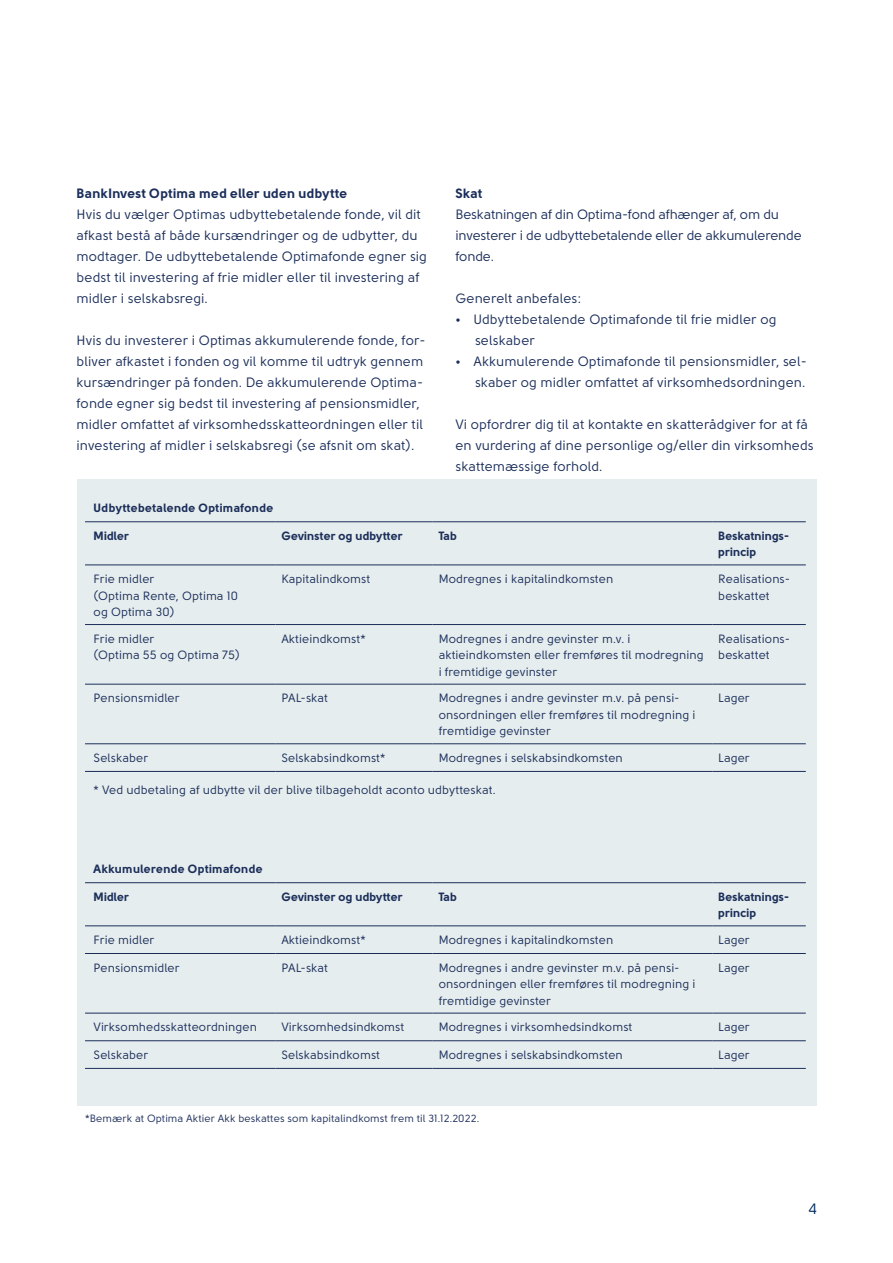
<style>
.page{position:relative;width:893px;height:1263px;background:#fff}
.page>*{position:absolute;margin:0;border:0;box-sizing:border-box;transform-origin:0 0}
.t1{font:15px "Solomon Sans";color:#00295c}
.t2{font:13.5px/21px "Solomon Sans";color:#1b2e5a}
.t3{font:13.5px/21px "Solomon Sans";letter-spacing:-.02em;color:#1b2e5a}
.t4{font:700 13.5px "Solomon Sans";letter-spacing:.015em;color:#1b2e5a}
.t5{font:12px/16.5px "Solomon Sans";color:#1b2e5a}
.t6{font:700 12px/16.5px "Solomon Sans";color:#1b2e5a}
.t7{font:10.5px "Solomon Sans";color:#1b2e5a}
</style>
<div class="page">
<div style="left:77px;top:479px;width:739px;height:627px;background:#e6edee"></div>
<hr style="left:85px;top:521px;width:190px;height:1px;background:#1b2e5a">
<hr style="left:275px;top:521px;width:158px;height:1px;background:#1b2e5a">
<hr style="left:433px;top:521px;width:279px;height:1px;background:#1b2e5a">
<hr style="left:712px;top:521px;width:94px;height:1px;background:#1b2e5a">
<hr style="left:85px;top:565px;width:190px;height:1px;background:#1b2e5a">
<hr style="left:275px;top:565px;width:158px;height:1px;background:#1b2e5a">
<hr style="left:433px;top:565px;width:279px;height:1px;background:#1b2e5a">
<hr style="left:712px;top:565px;width:94px;height:1px;background:#1b2e5a">
<hr style="left:85px;top:624px;width:190px;height:1px;background:#1b2e5a">
<hr style="left:275px;top:624px;width:158px;height:1px;background:#1b2e5a">
<hr style="left:433px;top:624px;width:279px;height:1px;background:#1b2e5a">
<hr style="left:712px;top:624px;width:94px;height:1px;background:#1b2e5a">
<hr style="left:85px;top:684px;width:190px;height:1px;background:#1b2e5a">
<hr style="left:275px;top:684px;width:158px;height:1px;background:#1b2e5a">
<hr style="left:433px;top:684px;width:279px;height:1px;background:#1b2e5a">
<hr style="left:712px;top:684px;width:94px;height:1px;background:#1b2e5a">
<hr style="left:85px;top:743px;width:190px;height:1px;background:#1b2e5a">
<hr style="left:275px;top:743px;width:158px;height:1px;background:#1b2e5a">
<hr style="left:433px;top:743px;width:279px;height:1px;background:#1b2e5a">
<hr style="left:712px;top:743px;width:94px;height:1px;background:#1b2e5a">
<hr style="left:85px;top:771px;width:190px;height:1px;background:#1b2e5a">
<hr style="left:275px;top:771px;width:158px;height:1px;background:#1b2e5a">
<hr style="left:433px;top:771px;width:279px;height:1px;background:#1b2e5a">
<hr style="left:712px;top:771px;width:94px;height:1px;background:#1b2e5a">
<hr style="left:85px;top:882px;width:190px;height:1px;background:#1b2e5a">
<hr style="left:275px;top:882px;width:158px;height:1px;background:#1b2e5a">
<hr style="left:433px;top:882px;width:279px;height:1px;background:#1b2e5a">
<hr style="left:712px;top:882px;width:94px;height:1px;background:#1b2e5a">
<hr style="left:85px;top:925px;width:190px;height:1px;background:#1b2e5a">
<hr style="left:275px;top:925px;width:158px;height:1px;background:#1b2e5a">
<hr style="left:433px;top:925px;width:279px;height:1px;background:#1b2e5a">
<hr style="left:712px;top:925px;width:94px;height:1px;background:#1b2e5a">
<hr style="left:85px;top:953px;width:190px;height:1px;background:#1b2e5a">
<hr style="left:275px;top:953px;width:158px;height:1px;background:#1b2e5a">
<hr style="left:433px;top:953px;width:279px;height:1px;background:#1b2e5a">
<hr style="left:712px;top:953px;width:94px;height:1px;background:#1b2e5a">
<hr style="left:85px;top:1013px;width:190px;height:1px;background:#1b2e5a">
<hr style="left:275px;top:1013px;width:158px;height:1px;background:#1b2e5a">
<hr style="left:433px;top:1013px;width:279px;height:1px;background:#1b2e5a">
<hr style="left:712px;top:1013px;width:94px;height:1px;background:#1b2e5a">
<hr style="left:85px;top:1040px;width:190px;height:1px;background:#1b2e5a">
<hr style="left:275px;top:1040px;width:158px;height:1px;background:#1b2e5a">
<hr style="left:433px;top:1040px;width:279px;height:1px;background:#1b2e5a">
<hr style="left:712px;top:1040px;width:94px;height:1px;background:#1b2e5a">
<hr style="left:85px;top:1068px;width:190px;height:1px;background:#1b2e5a">
<hr style="left:275px;top:1068px;width:158px;height:1px;background:#1b2e5a">
<hr style="left:433px;top:1068px;width:279px;height:1px;background:#1b2e5a">
<hr style="left:712px;top:1068px;width:94px;height:1px;background:#1b2e5a">
<p class="t4" style="left:77px;top:185px;width:272px">BankInvest Optima med eller uden udbytte</p>
<p class="t2" style="left:77px;top:204px;width:352px">Hvis du vælger Optimas udbyttebetalende fonde, vil dit afkast bestå af både kursændringer og de udbytter, du modtager. De udbyttebetalende Optimafonde egner sig bedst til investering af frie midler eller til investering af midler i selskabsregi.</p>
<p class="t2" style="left:77px;top:330px;width:351px">Hvis du investerer i Optimas akkumulerende fonde, for&shy;bliver afkastet i fonden og vil komme til udtryk gennem kursændringer på fonden. De akkumulerende Optima&shy;fonde egner sig bedst til investering af pensionsmidler, midler omfattet af virksomhedsskatteordningen eller til investering af midler i selskabsregi (se afsnit om skat).</p>
<p class="t4" style="left:455px;top:185px;width:28px">Skat</p>
<p class="t3" style="left:455px;top:204px;width:348px">Beskatningen af din Optima-fond afhænger af, om du investerer i de udbyttebetalende eller de akkumulerende fonde.</p>
<p class="t2" style="left:455px;top:288px;width:127px">Generelt anbefales:</p>
<p class="t2" style="left:475px;top:309px;width:303px;text-indent:-20px">• Udbyttebetalende Optimafonde til frie midler og selskaber</p>
<p class="t2" style="left:455px;top:351px;width:353px;text-align:right">• Akkumulerende Optimafonde til pensionsmidler, sel&shy;skaber og midler omfattet af virksomhedsordningen.</p>
<p class="t2" style="left:455px;top:414px;width:360px">Vi opfordrer dig til at kontakte en skatterådgiver for at få en vurdering af dine personlige og/eller din virksomheds skattemæssige forhold.</p>
<p class="t6" style="left:94px;top:500px;width:181px">Udbyttebetalende Optimafonde</p>
<p class="t6" style="left:94px;top:527px;width:37px">Midler</p>
<p class="t6" style="left:281px;top:527px;width:123px">Gevinster og udbytter</p>
<p class="t6" style="left:439px;top:527px;width:20px">Tab</p>
<p class="t6" style="left:718px;top:527px;width:73px">Beskatnings&shy;princip</p>
<p class="t5" style="left:94px;top:571px;width:146px">Frie midler<br>(Optima Rente, Optima 10 og Optima 30)</p>
<p class="t5" style="left:281px;top:571px;width:91px">Kapitalindkomst</p>
<p class="t5" style="left:439px;top:571px;width:176px">Modregnes i kapitalindkomsten</p>
<p class="t5" style="left:718px;top:571px;width:74px">Realisations&shy;beskattet</p>
<p class="t5" style="left:94px;top:630px;width:148px">Frie midler<br>(Optima 55 og Optima 75)</p>
<p class="t5" style="left:281px;top:630px;width:86px">Aktieindkomst*</p>
<p class="t5" style="left:439px;top:630px;width:266px">Modregnes i andre gevinster m.v. i aktieindkomsten eller fremføres til modregning i fremtidige gevinster</p>
<p class="t5" style="left:718px;top:630px;width:74px">Realisations&shy;beskattet</p>
<p class="t5" style="left:94px;top:690px;width:88px">Pensionsmidler</p>
<p class="t5" style="left:281px;top:690px;width:48px">PAL-skat</p>
<p class="t5" style="left:439px;top:690px;width:258px">Modregnes i andre gevinster m.v. på pensi&shy;onsordningen eller fremføres til modregning i fremtidige gevinster</p>
<p class="t5" style="left:718px;top:690px;width:33px">Lager</p>
<p class="t5" style="left:94px;top:749px;width:56px">Selskaber</p>
<p class="t5" style="left:281px;top:749px;width:106px">Selskabsindkomst*</p>
<p class="t5" style="left:439px;top:749px;width:186px">Modregnes i selskabsindkomsten</p>
<p class="t5" style="left:718px;top:749px;width:33px">Lager</p>
<p class="t5" style="left:94px;top:781px;width:404px">* Ved udbetaling af udbytte vil der blive tilbageholdt aconto udbytteskat.</p>
<p class="t6" style="left:94px;top:861px;width:171px">Akkumulerende Optimafonde</p>
<p class="t6" style="left:94px;top:888px;width:37px">Midler</p>
<p class="t6" style="left:281px;top:888px;width:123px">Gevinster og udbytter</p>
<p class="t6" style="left:439px;top:888px;width:20px">Tab</p>
<p class="t6" style="left:718px;top:888px;width:73px">Beskatnings&shy;princip</p>
<p class="t5" style="left:94px;top:932px;width:62px">Frie midler</p>
<p class="t5" style="left:281px;top:932px;width:86px">Aktieindkomst*</p>
<p class="t5" style="left:439px;top:932px;width:176px">Modregnes i kapitalindkomsten</p>
<p class="t5" style="left:718px;top:932px;width:33px">Lager</p>
<p class="t5" style="left:94px;top:959px;width:88px">Pensionsmidler</p>
<p class="t5" style="left:281px;top:959px;width:48px">PAL-skat</p>
<p class="t5" style="left:439px;top:959px;width:258px">Modregnes i andre gevinster m.v. på pensi&shy;onsordningen eller fremføres til modregning i fremtidige gevinster</p>
<p class="t5" style="left:718px;top:959px;width:33px">Lager</p>
<p class="t5" style="left:94px;top:1019px;width:165px">Virksomhedsskatteordningen</p>
<p class="t5" style="left:281px;top:1019px;width:125px">Virksomhedsindkomst</p>
<p class="t5" style="left:439px;top:1019px;width:195px">Modregnes i virksomhedsindkomst</p>
<p class="t5" style="left:718px;top:1019px;width:33px">Lager</p>
<p class="t5" style="left:94px;top:1046px;width:56px">Selskaber</p>
<p class="t5" style="left:281px;top:1046px;width:100px">Selskabsindkomst</p>
<p class="t5" style="left:439px;top:1046px;width:186px">Modregnes i selskabsindkomsten</p>
<p class="t5" style="left:718px;top:1046px;width:33px">Lager</p>
<p class="t7" style="left:85px;top:1112px;width:396px">*Bemærk at Optima Aktier Akk beskattes som kapitalindkomst frem til 31.12.2022.</p>
<p class="t1" style="left:809px;top:1200px;width:10px">4</p>
</div>
